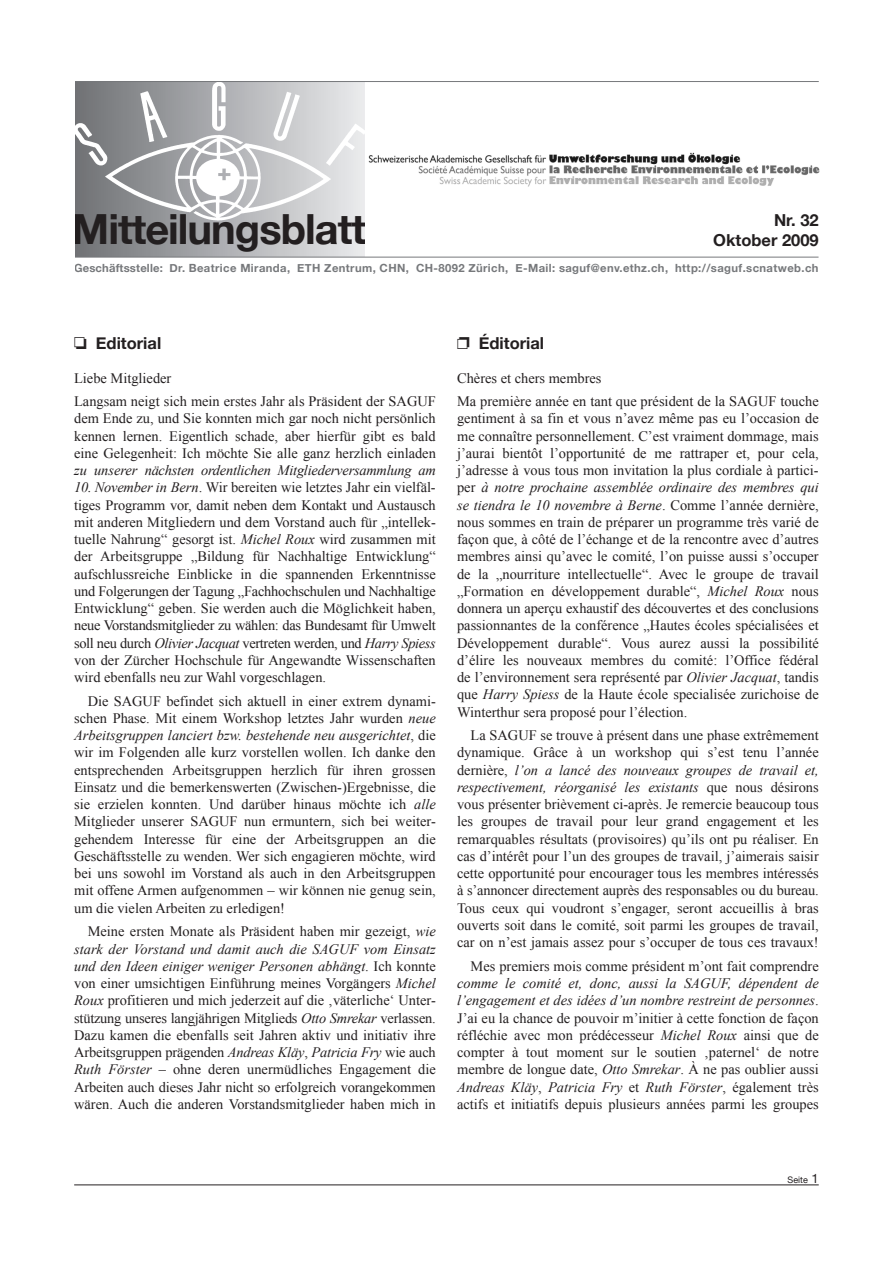
<style>
.page{position:relative;width:893px;height:1263px;background:#fff}
.page>*{position:absolute;margin:0;border:0;box-sizing:border-box;transform-origin:0 0}
.t1{font:700 41.55px "Helvetica Neue";letter-spacing:-.025em;color:#231f20}
.t2{font:700 16.5px/19.5px "Helvetica Neue";color:#231f20;text-align:right}
.t3{font:14.4px/17.2px "Times New Roman";color:#231f20;text-align:justify}
.t4{font:italic 14.4px "Times New Roman";letter-spacing:-.015em;color:#231f20}
.t5{font:700 11.25px "Helvetica Neue";letter-spacing:.035em;color:#76787b}
.t6{font:9px "Helvetica Neue";color:#231f20}
.s1{font-style:italic}
.s2{font-size:12.9px}
</style>
<div class="page">
<hr style="left:74px;top:1185px;width:744px;height:1px;background:#231f20">
<svg style="left:75px;top:220px;width:290px;height:37px;background:#abadaf"></svg>
<img style="left:75px;top:82px;width:290px;height:138px">
<hr style="left:74px;top:257px;width:744px;height:1px;background:#76787b">
<img style="left:368px;top:152px;width:452px;height:35px">
<hr style="left:74px;top:81px;width:744px;height:1px;background:#76787b">
<h1 class="t1" style="left:72px;top:204px;width:296px">Mitteilungsblatt</h1>
<p class="t5" style="left:74px;top:261px;width:746px">Geschäftsstelle: Dr. Beatrice Miranda, ETH Zentrum, CHN, CH-8092 Zürich, E-Mail: saguf@env.ethz.ch, http://saguf.scnatweb.ch</p>
<p class="t2" style="left:713px;top:210px;width:107px">Nr. 32<br>Oktober 2009</p>
<p class="t2" style="left:96px;top:333px;width:67px">Editorial</p>
<p class="t3" style="left:74px;top:366px;width:363px;line-height:23.5px">Liebe Mitglieder<br>Langsam neigt sich mein erstes Jahr als Präsident der SAGUF</p>
<p class="t3" style="left:74px;top:410px;width:363px">dem Ende zu, und Sie konnten mich gar noch nicht persönlich kennen lernen. Eigentlich schade, aber hierfür gibt es bald eine Gelegenheit: Ich möchte Sie alle ganz herzlich einladen</p>
<p class="t4" style="left:74px;top:462px;width:363px">zu unserer nächsten ordentlichen Mitgliederversammlung am</p>
<p class="t3" style="left:74px;top:479px;width:363px"><span class="s1">10. November in Bern</span>. Wir bereiten wie letztes Jahr ein vielfäl&shy;tiges Programm vor, damit neben dem Kontakt und Austausch mit anderen Mitgliedern und dem Vorstand auch für „intellek&shy;tuelle Nahrung“ gesorgt ist. <span class="s1">Michel Roux</span> wird zusammen mit der Arbeitsgruppe „Bildung für Nachhaltige Entwicklung“ aufschlussreiche Einblicke in die spannenden Erkenntnisse und Folgerungen der Tagung „Fachhochschulen und Nachhaltige Entwicklung“ geben. Sie werden auch die Möglichkeit haben, neue Vorstandsmitglieder zu wählen: das Bundesamt für Umwelt soll neu durch <span class="s1">Olivier Jacquat</span> vertreten werden, und <span class="s1">Harry Spiess </span>von der Zürcher Hochschule für Angewandte Wissenschaften wird ebenfalls neu zur Wahl vorgeschlagen.</p>
<p class="t3" style="left:74px;top:692px;width:363px;text-indent:14px">Die SAGUF befindet sich aktuell in einer extrem dynami&shy;schen Phase. Mit einem Workshop letztes Jahr wurden <span class="s1">neue Arbeitsgruppen lanciert bzw. bestehende neu ausgerichtet</span>, die wir im Folgenden alle kurz vorstellen wollen. Ich danke den entsprechenden Arbeitsgruppen herzlich für ihren grossen Einsatz und die bemerkenswerten (Zwischen-)Ergebnisse, die sie erzielen konnten. Und darüber hinaus möchte ich <span class="s1">alle </span>Mitglieder unserer SAGUF nun ermuntern, sich bei weiter&shy;gehendem Interesse für eine der Arbeitsgruppen an die Geschäftsstelle zu wenden. Wer sich engagieren möchte, wird bei uns sowohl im Vorstand als auch in den Arbeitsgruppen mit offene Armen aufgenommen – wir können nie genug sein, um die vielen Arbeiten zu erledigen!</p>
<p class="t3" style="left:74px;top:923px;width:363px;text-indent:14px">Meine ersten Monate als Präsident haben mir gezeigt, <span class="s1">wie stark der Vorstand und damit auch die SAGUF vom Einsatz und den Ideen einiger weniger Personen abhängt</span>. Ich konnte von einer umsichtigen Einführung meines Vorgängers <span class="s1">Michel Roux</span> profitieren und mich jederzeit auf die ‚väterliche‘ Unter&shy;stützung unseres langjährigen Mitglieds <span class="s1">Otto Smrekar</span> verlassen.<br>Dazu kamen die ebenfalls seit Jahren aktiv und initiativ ihre Arbeitsgruppen prägenden <span class="s1">Andreas Kläy</span>, <span class="s1">Patricia Fry</span> wie auch <span class="s1">Ruth Förster</span> – ohne deren unermüdliches Engagement die Arbeiten auch dieses Jahr nicht so erfolgreich vorangekommen wären. Auch die anderen Vorstandsmitglieder haben mich in</p>
<p class="t2" style="left:479px;top:333px;width:67px">Éditorial</p>
<p class="t3" style="left:457px;top:366px;width:363px;line-height:23.5px">Chères et chers membres<br>Ma première année en tant que président de la SAGUF touche</p>
<p class="t3" style="left:457px;top:410px;width:363px">gentiment à sa fin et vous n’avez même pas eu l’occasion de me connaître personnellement. C’est vraiment dommage, mais j’aurai bientôt l’opportunité de me rattraper et, pour cela, j’adresse à vous tous mon invitation la plus cordiale à partici&shy;per <span class="s1">à notre prochaine assemblée ordinaire des membres qui se tiendra le 10 novembre à Berne</span>. Comme l’année dernière, nous sommes en train de préparer un programme très varié de façon que, à côté de l’échange et de la rencontre avec d’autres membres ainsi qu’avec le comité, l’on puisse aussi s’occuper de la „nourriture intellectuelle“. Avec le groupe de travail „Formation en développement durable“, <span class="s1">Michel Roux</span> nous donnera un aperçu exhaustif des découvertes et des conclusions passionnantes de la conférence „Hautes écoles spécialisées et Développement durable“. Vous aurez aussi la possibilité d’élire les nouveaux membres du comité: l’Office fédéral de l’environnement sera représenté par <span class="s1">Olivier Jacquat</span>, tandis que <span class="s1">Harry Spiess</span> de la Haute école specialisée zurichoise de Winterthur sera proposé pour l’élection.</p>
<p class="t3" style="left:457px;top:727px;width:363px;text-indent:14px">La SAGUF se trouve à présent dans une phase extrêmement dynamique. Grâce à un workshop qui s’est tenu l’année dernière, <span class="s1">l’on a lancé des nouveaux groupes de travail et, respectivement, réorganisé les existants</span> que nous désirons vous présenter brièvement ci-après. Je remercie beaucoup tous les groupes de travail pour leur grand engagement et les remarquables résultats (provisoires) qu’ils ont pu réaliser. En cas d’intérêt pour l’un des groupes de travail, j’aimerais saisir cette opportunité pour encourager tous les membres intéressés à s’annoncer directement auprès des responsables ou du bureau.<br>Tous ceux qui voudront s’engager, seront accueillis à bras ouverts soit dans le comité, soit parmi les groupes de travail, car on n’est jamais assez pour s’occuper de tous ces travaux!</p>
<p class="t3" style="left:470px;top:957px;width:349px">Mes premiers mois comme président m’ont fait comprendre</p>
<p class="t3" style="left:457px;top:975px;width:363px"><span class="s1">comme le comité et, donc, aussi la SAGUF, dépendent de l’engagement et des idées d’un nombre restreint de personnes</span>.<br>J’ai eu la chance de pouvoir m’initier à cette fonction de façon réfléchie avec mon prédécesseur <span class="s1">Michel Roux</span> ainsi que de compter à tout moment sur le soutien ‚paternel‘ de notre membre de longue date, <span class="s1">Otto Smrekar</span>. À ne pas oublier aussi <span class="s1">Andreas Kläy</span>, <span class="s1">Patricia Fry</span> et <span class="s1">Ruth Förster</span>, également très actifs et initiatifs depuis plusieurs années parmi les groupes</p>
<p class="t6" style="left:787px;top:1174px;width:33px">Seite <span class="s2">1</span></p>
</div>
